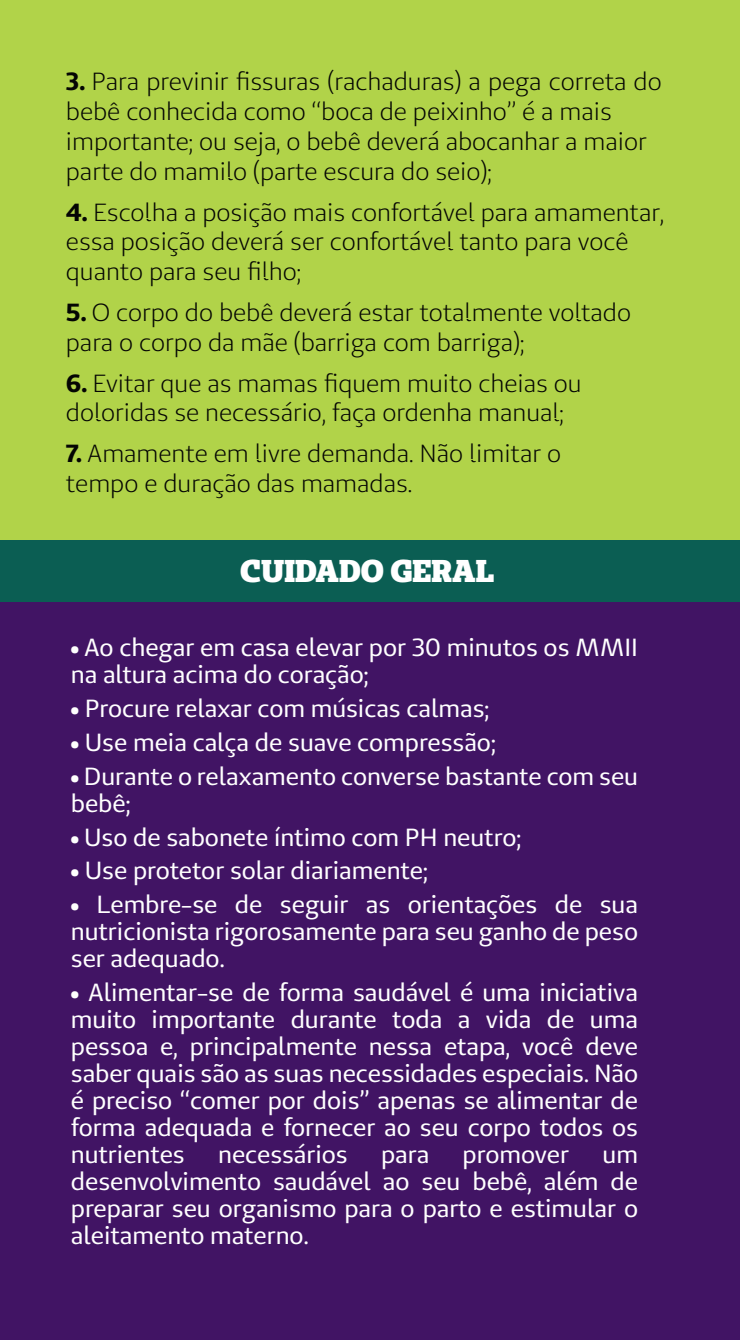
<style>
.page{position:relative;width:740px;height:1340px;background:#fff}
.page>*{position:absolute;margin:0;border:0;box-sizing:border-box;transform-origin:0 0}
.t1{font:900 31.5px "Unimed Slab";color:#fff}
.t2{font:24.75px/27px "Unimed Sans";color:#fff;text-align:justify}
.t3{font:24.75px/29.7px "Unimed Sans";color:#040503}
.s1{font-weight:700}
.s2{font-weight:900}
</style>
<div class="page">
<div style="left:0;top:0;width:740px;height:1339px;background:#b1d349"></div>
<div style="left:0;top:562px;width:740px;height:777px;background:#411464"></div>
<div style="left:0;top:540px;width:740px;height:62px;background:#0b5e53"></div>
<p class="t3" style="left:66px;top:67px;width:597px"><span class="s1">3.</span> Para previnir fissuras (rachaduras) a pega correta do bebê conhecida como “boca de peixinho” é a mais importante; ou seja, o bebê deverá abocanhar a maior parte do mamilo (parte escura do seio);</p>
<p class="t3" style="left:66px;top:197px;width:599px"><span class="s1">4.</span> Escolha a posição mais confortável para amamentar, essa posição deverá ser confortável tanto para você quanto para seu filho;</p>
<p class="t3" style="left:66px;top:297px;width:566px"><span class="s1">5.</span> O corpo do bebê deverá estar totalmente voltado para o corpo da mãe (barriga com barriga);</p>
<p class="t3" style="left:66px;top:368px;width:517px"><span class="s1">6.</span> Evitar que as mamas fiquem muito cheias ou doloridas se necessário, faça ordenha manual;</p>
<p class="t3" style="left:66px;top:438px;width:497px"><span class="s1">7.</span> Amamente em livre demanda. Não limitar o tempo e duração das mamadas.</p>
<p class="t1" style="left:240px;top:549px;width:256px">CUIDADO GERAL</p>
<p class="t2" style="left:71px;top:634px;width:569px"><span class="s2">•</span> Ao chegar em casa elevar por 30 minutos os MMII na altura acima do coração;</p>
<p class="t2" style="left:71px;top:694px;width:420px"><span class="s2">•</span> Procure relaxar com músicas calmas;</p>
<p class="t2" style="left:71px;top:728px;width:426px"><span class="s2">•</span> Use meia calça de suave compressão;</p>
<p class="t2" style="left:71px;top:762px;width:569px"><span class="s2">•</span> Durante o relaxamento converse bastante com seu bebê;</p>
<p class="t2" style="left:71px;top:823px;width:452px"><span class="s2">•</span> Uso de sabonete íntimo com PH neutro;</p>
<p class="t2" style="left:71px;top:856px;width:358px"><span class="s2">•</span> Use protetor solar diariamente;</p>
<p class="t2" style="left:71px;top:890px;width:569px"><span class="s2">•</span> Lembre-se de seguir as orientações de sua nutricionista rigorosamente para seu ganho de peso ser adequado.</p>
<p class="t2" style="left:71px;top:978px;width:569px"><span class="s2">•</span> Alimentar-se de forma saudável é uma iniciativa muito importante durante toda a vida de uma pessoa e, principalmente nessa etapa, você deve saber quais são as suas necessidades especiais. Não é preciso “comer por dois” apenas se alimentar de forma adequada e fornecer ao seu corpo todos os nutrientes</p>
<p class="t2" style="left:218px;top:1140px;width:131px">necessários</p>
<p class="t2" style="left:381px;top:1140px;width:50px">para</p>
<p class="t2" style="left:463px;top:1140px;width:108px">promover</p>
<p class="t2" style="left:71px;top:1140px;width:569px;text-indent:532px">um desenvolvimento saudável ao seu bebê, além de preparar seu organismo para o parto e estimular o aleitamento materno.</p>
</div>
